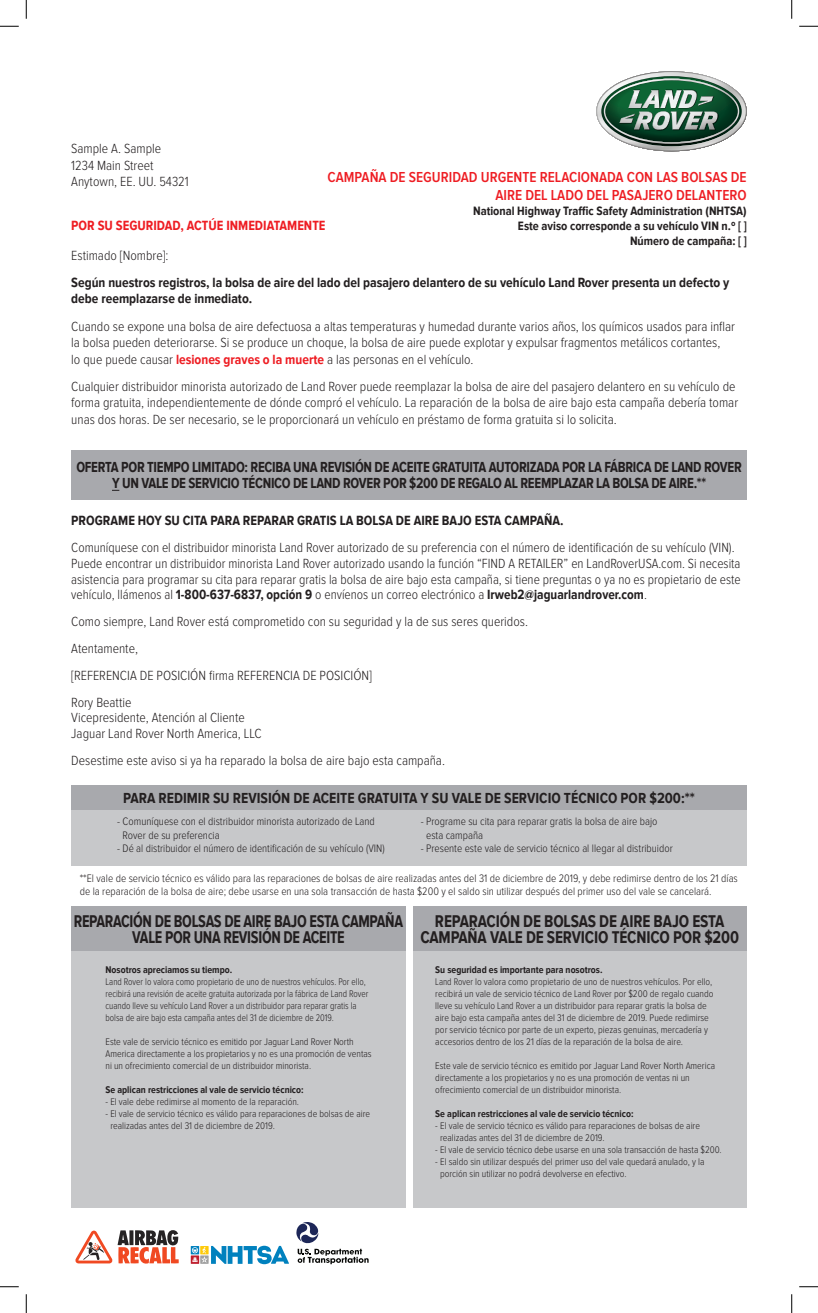
<style>
.page{position:relative;width:818px;height:1313px;background:#fff}
.page>*{position:absolute;margin:0;border:0;box-sizing:border-box;transform-origin:0 0}
.t1{font:700 17.5px/16px "Proxima Nova Cond";letter-spacing:-.02em;color:#231f20;text-align:center;scale:.95 1}
.t2{font:700 17.5px/16px "Proxima Nova Cond";letter-spacing:-.02em;color:#231f20;text-align:center;scale:.89 1}
.t3{font:700 15px "Proxima Nova Cond";letter-spacing:-.02em;color:#231f20;scale:.94 1}
.t4{font:600 15px/18px "Proxima Nova Cond";color:#ee1d23;text-align:right}
.t5{font:700 15px "Proxima Nova Cond";color:#231f20}
.t6{font:300 13.75px/16.2px "Proxima Nova Cond";color:#231f20}
.t7{font:700 13.75px/16.2px "Proxima Nova Cond";color:#231f20}
.t8{font:700 13.75px "Proxima Nova Cond";color:#ee1d23}
.t9{font:700 12.5px "Proxima Nova Cond";color:#231f20}
.t10{font:300 11.25px/13.5px "Proxima Nova Cond";color:#231f20}
.t11{font:300 10px/12px "Proxima Nova Cond";color:#231f20}
.t12{font:300 10px/12px "Proxima Nova Cond";color:#231f20;scale:.93 1}
.t13{font:700 10px "Proxima Nova Cond";color:#231f20}
.s1{font-weight:700;color:#ee1d23}
.s2{font-weight:700}
</style>
<div class="page">
<div style="left:71px;top:907px;width:675px;height:301px;background:#c7c8ca"></div>
<div style="left:71px;top:905px;width:675px;height:45px;background:#a8a9ad"></div>
<svg style="left:75px;top:1230px;width:104px;height:33px"></svg>
<div style="left:71px;top:450px;width:675px;height:50px;background:#a8a9ad"></div>
<div style="left:71px;top:808px;width:675px;height:57px;background:#c7c8ca"></div>
<svg style="left:596px;top:71px;width:150px;height:80px"></svg>
<div style="left:191px;top:1246px;width:8px;height:8px;background:#0081be"></div>
<div style="left:191px;top:1255px;width:8px;height:8px;background:#be1d2c"></div>
<svg style="left:192px;top:1245px;width:97px;height:19px"></svg>
<svg style="left:296px;top:1222px;width:72px;height:42px"></svg>
<div style="left:71px;top:785px;width:675px;height:24px;background:#a8a9ad"></div>
<div style="left:406px;top:904px;width:6px;height:312px;background:#fff"></div>
<svg style="left:0;top:25px;width:19px;height:2px"></svg>
<svg style="left:799px;top:25px;width:19px;height:2px"></svg>
<svg style="left:0;top:1286px;width:19px;height:1px"></svg>
<svg style="left:799px;top:1286px;width:19px;height:1px"></svg>
<svg style="left:25px;top:0;width:2px;height:19px"></svg>
<svg style="left:25px;top:1294px;width:2px;height:18px"></svg>
<svg style="left:791px;top:0;width:1px;height:19px"></svg>
<svg style="left:791px;top:1294px;width:1px;height:18px"></svg>
<p class="t6" style="left:71px;top:141px;width:91px">Sample A. Sample</p>
<p class="t6" style="left:71px;top:157px;width:84px">1234 Main Street</p>
<p class="t6" style="left:71px;top:174px;width:119px">Anytown, EE. UU. 54321</p>
<p class="t8" style="left:71px;top:217px;width:256px">POR SU SEGURIDAD, ACTÚE INMEDIATAMENTE</p>
<p class="t4" style="left:327px;top:169px;width:420px">CAMPAÑA DE SEGURIDAD URGENTE RELACIONADA CON LAS BOLSAS DE<br>AIRE DEL LADO DEL PASAJERO DELANTERO</p>
<p class="t9" style="left:473px;top:204px;width:275px">National Highway Traffic Safety Administration (NHTSA)</p>
<p class="t9" style="left:518px;top:219px;width:230px">Este aviso corresponde a su vehículo VIN n.º [ ]</p>
<p class="t9" style="left:630px;top:234px;width:118px">Número de campaña: [ ]</p>
<p class="t6" style="left:71px;top:247px;width:99px">Estimado [Nombre]:</p>
<p class="t7" style="left:71px;top:274px;width:659px">Según nuestros registros, la bolsa de aire del lado del pasajero delantero de su vehículo Land Rover presenta un defecto y debe reemplazarse de inmediato.</p>
<p class="t6" style="left:71px;top:319px;width:665px">Cuando se expone una bolsa de aire defectuosa a altas temperaturas y humedad durante varios años, los químicos usados para inflar la bolsa pueden deteriorarse. Si se produce un choque, la bolsa de aire puede explotar y expulsar fragmentos metálicos cortantes,<br>lo que puede causar <span class="s1">lesiones graves o la muerte</span> a las personas en el vehículo.</p>
<p class="t6" style="left:71px;top:379px;width:668px">Cualquier distribuidor minorista autorizado de Land Rover puede reemplazar la bolsa de aire del pasajero delantero en su vehículo de forma gratuita, independientemente de dónde compró el vehículo. La reparación de la bolsa de aire bajo esta campaña debería tomar unas dos horas. De ser necesario, se le proporcionará un vehículo en préstamo de forma gratuita si lo solicita.</p>
<p class="t3" style="left:76px;top:458px;width:709px">OFERTA POR TIEMPO LIMITADO: RECIBA UNA REVISIÓN DE ACEITE GRATUITA AUTORIZADA POR LA FÁBRICA DE LAND ROVER</p>
<p class="t3" style="left:112px;top:475px;width:633px">Y UN VALE DE SERVICIO TÉCNICO DE LAND ROVER POR $200 DE REGALO AL REEMPLAZAR LA BOLSA DE AIRE.**</p>
<p class="t7" style="left:71px;top:512px;width:494px">PROGRAME HOY SU CITA PARA REPARAR GRATIS LA BOLSA DE AIRE BAJO ESTA CAMPAÑA.</p>
<p class="t6" style="left:71px;top:540px;width:671px;line-height:15.6px">Comuníquese con el distribuidor minorista Land Rover autorizado de su preferencia con el número de identificación de su vehículo (VIN).<br>Puede encontrar un distribuidor minorista Land Rover autorizado usando la función “FIND A RETAILER” en LandRoverUSA.com. Si necesita asistencia para programar su cita para reparar gratis la bolsa de aire bajo esta campaña, si tiene preguntas o ya no es propietario de este vehículo, llámenos al <span class="s2">1-800-637-6837, opción 9</span> o envíenos un correo electrónico a <span class="s2">Irweb2@jaguarlandrover.com</span>.</p>
<p class="t6" style="left:71px;top:614px;width:458px">Como siempre, Land Rover está comprometido con su seguridad y la de sus seres queridos.</p>
<p class="t6" style="left:71px;top:641px;width:68px">Atentamente,</p>
<p class="t6" style="left:71px;top:668px;width:302px">[REFERENCIA DE POSICIÓN firma REFERENCIA DE POSICIÓN]</p>
<p class="t6" style="left:71px;top:694px;width:62px">Rory Beattie</p>
<p class="t6" style="left:71px;top:710px;width:175px">Vicepresidente, Atención al Cliente</p>
<p class="t6" style="left:71px;top:726px;width:192px">Jaguar Land Rover North America, LLC</p>
<p class="t6" style="left:71px;top:753px;width:375px">Desestime este aviso si ya ha reparado la bolsa de aire bajo esta campaña.</p>
<p class="t5" style="left:123px;top:790px;width:573px">PARA REDIMIR SU REVISIÓN DE ACEITE GRATUITA Y SU VALE DE SERVICIO TÉCNICO POR $200:**</p>
<p class="t10" style="left:123px;top:815px;width:254px;text-indent:-5px">- Comuníquese con el distribuidor minorista autorizado de Land<br>Rover de su preferencia</p>
<p class="t10" style="left:117px;top:842px;width:269px">- Dé al distribuidor el número de identificación de su vehículo (VIN)</p>
<p class="t10" style="left:80px;top:872px;width:659px">**El vale de servicio técnico es válido para las reparaciones de bolsas de aire realizadas antes del 31 de diciembre de 2019, y debe redimirse dentro de los 21 días de la reparación de la bolsa de aire; debe usarse en una sola transacción de hasta $200 y el saldo sin utilizar después del primer uso del vale se cancelará.</p>
<p class="t10" style="left:426px;top:815px;width:233px;text-indent:-5px">- Programe su cita para reparar gratis la bolsa de aire bajo esta campaña</p>
<p class="t10" style="left:420px;top:842px;width:253px">- Presente este vale de servicio técnico al llegar al distribuidor</p>
<p class="t2" style="left:74px;top:912px;width:371px">REPARACIÓN DE BOLSAS DE AIRE BAJO ESTA CAMPAÑA<br>VALE POR UNA REVISIÓN DE ACEITE</p>
<p class="t1" style="left:420px;top:912px;width:337px">REPARACIÓN DE BOLSAS DE AIRE BAJO ESTA<br>CAMPAÑA VALE DE SERVICIO TÉCNICO POR $200</p>
<p class="t13" style="left:105px;top:964px;width:128px">Nosotros apreciamos su tiempo.</p>
<p class="t12" style="left:105px;top:976px;width:284px">Land Rover lo valora como propietario de uno de nuestros vehículos. Por ello, recibirá una revisión de aceite gratuita autorizada por la fábrica de Land Rover cuando lleve su vehículo Land Rover a un distribuidor para reparar gratis la bolsa de aire bajo esta campaña antes del 31 de diciembre de 2019.</p>
<p class="t11" style="left:105px;top:1036px;width:268px">Este vale de servicio técnico es emitido por Jaguar Land Rover North<br>America directamente a los propietarios y no es una promoción de ventas ni un ofrecimiento comercial de un distribuidor minorista.</p>
<p class="t13" style="left:105px;top:1084px;width:200px">Se aplican restricciones al vale de servicio técnico:</p>
<p class="t11" style="left:105px;top:1096px;width:195px">- El vale debe redimirse al momento de la reparación.</p>
<p class="t11" style="left:110px;top:1108px;width:261px;text-indent:-5px">- El vale de servicio técnico es válido para reparaciones de bolsas de aire realizadas antes del 31 de diciembre de 2019.</p>
<p class="t13" style="left:435px;top:964px;width:169px">Su seguridad es importante para nosotros.</p>
<p class="t12" style="left:435px;top:976px;width:301px">Land Rover lo valora como propietario de uno de nuestros vehículos. Por ello, recibirá un vale de servicio técnico de Land Rover por $200 de regalo cuando lleve su vehículo Land Rover a un distribuidor para reparar gratis la bolsa de aire bajo esta campaña antes del 31 de diciembre de 2019. Puede redimirse por servicio técnico por parte de un experto, piezas genuinas, mercadería y accesorios dentro de los 21 días de la reparación de la bolsa de aire.</p>
<p class="t11" style="left:435px;top:1060px;width:281px">Este vale de servicio técnico es emitido por Jaguar Land Rover North America directamente a los propietarios y no es una promoción de ventas ni un ofrecimiento comercial de un distribuidor minorista.</p>
<p class="t13" style="left:435px;top:1108px;width:200px">Se aplican restricciones al vale de servicio técnico:</p>
<p class="t11" style="left:440px;top:1120px;width:261px;text-indent:-5px">- El vale de servicio técnico es válido para reparaciones de bolsas de aire realizadas antes del 31 de diciembre de 2019.</p>
<p class="t11" style="left:435px;top:1144px;width:288px">- El vale de servicio técnico debe usarse en una sola transacción de hasta $200.</p>
<p class="t11" style="left:440px;top:1156px;width:266px;text-indent:-5px">- El saldo sin utilizar después del primer uso del vale quedará anulado, y la porción sin utilizar no podrá devolverse en efectivo.</p>
</div>
